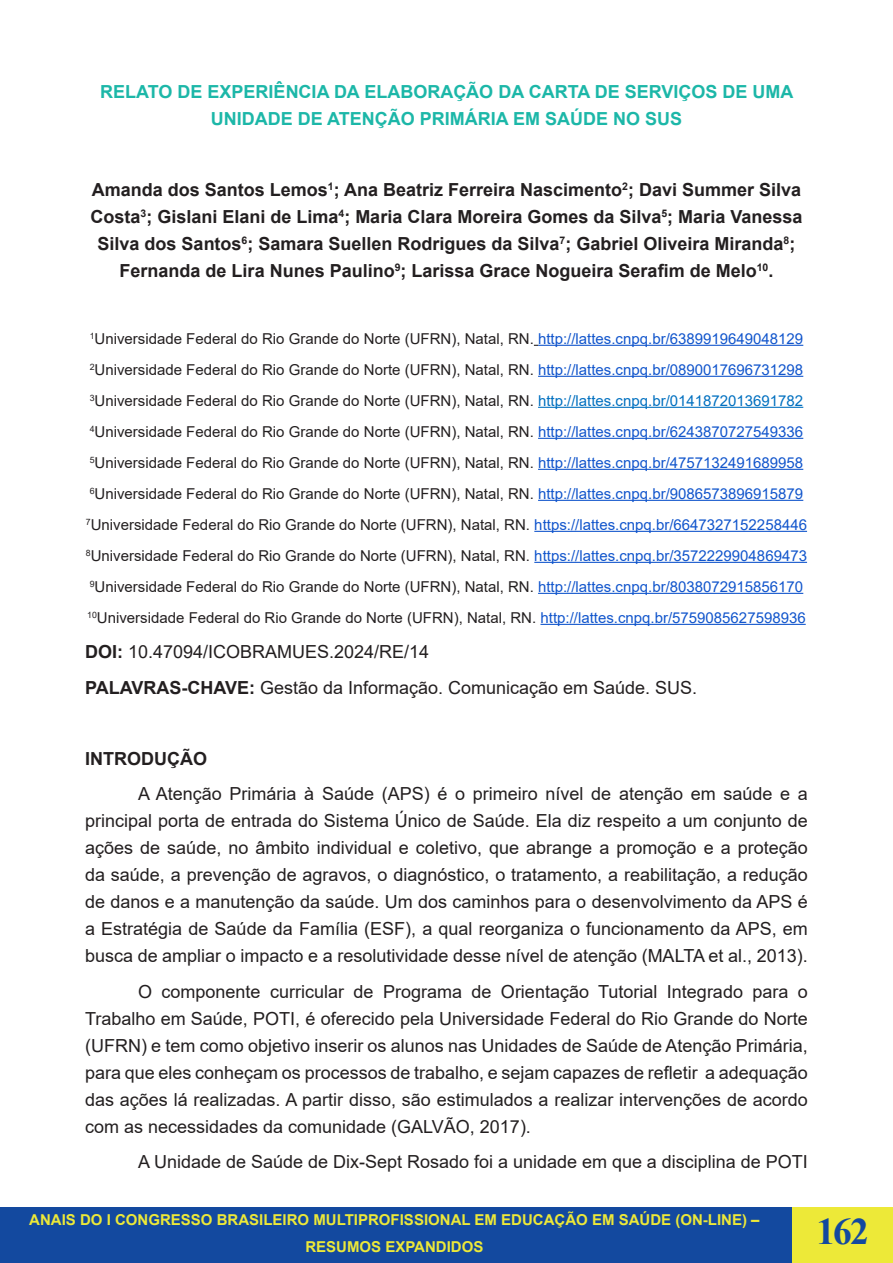
<style>
.page{position:relative;width:893px;height:1263px;background:#fff}
.page>*{position:absolute;margin:0;border:0;box-sizing:border-box;transform-origin:0 0}
.t1{font:700 37.5px "Times New Roman";color:#13499f}
.t2{font:18px/27px "Arial";color:#231f20;text-align:justify}
.t3{font:700 18px/27px "Arial";color:#231f20;text-align:center}
.t4{font:700 18px/27px "Arial";color:#1cb7a8;text-align:center}
.t5{font:15px "Arial";color:#231f20}
.t6{font:700 15px/27px "Arial";color:#ede938;text-align:center}
.s1{color:#15c}
.s2{color:#0070c0}
.s3{font-weight:700}
</style>
<div class="page">
<div style="left:0;top:1208px;width:893px;height:55px;background:#13499f"></div>
<div style="left:792px;top:1208px;width:101px;height:55px;background:#ede938"></div>
<hr style="left:538px;top:345px;width:265px;height:1px;background:#15c">
<hr style="left:538px;top:376px;width:265px;height:1px;background:#15c">
<hr style="left:538px;top:407px;width:265px;height:1px;background:#0070c0">
<hr style="left:538px;top:438px;width:265px;height:1px;background:#15c">
<hr style="left:538px;top:469px;width:265px;height:1px;background:#15c">
<hr style="left:538px;top:500px;width:265px;height:1px;background:#15c">
<hr style="left:534px;top:531px;width:273px;height:1px;background:#15c">
<hr style="left:534px;top:562px;width:273px;height:1px;background:#15c">
<hr style="left:538px;top:593px;width:265px;height:1px;background:#15c">
<hr style="left:540px;top:624px;width:266px;height:1px;background:#15c">
<p class="t4" style="left:100px;top:79px;width:695px">RELATO DE EXPERIÊNCIA DA ELABORAÇÃO DA CARTA DE SERVIÇOS DE UMA<br>UNIDADE DE ATENÇÃO PRIMÁRIA EM SAÚDE NO SUS</p>
<p class="t3" style="left:91px;top:177px;width:713px">Amanda dos Santos Lemos<sup>1</sup>; Ana Beatriz Ferreira Nascimento<sup>2</sup>; Davi Summer Silva Costa<sup>3</sup>; Gislani Elani de Lima<sup>4</sup>; Maria Clara Moreira Gomes da Silva<sup>5</sup>; Maria Vanessa Silva dos Santos<sup>6</sup>; Samara Suellen Rodrigues da Silva<sup>7</sup>; Gabriel Oliveira Miranda<sup>8</sup>; Fernanda de Lira Nunes Paulino<sup>9</sup>; Larissa Grace Nogueira Serafim de Melo<sup>10</sup>.</p>
<p class="t5" style="left:90px;top:328px;width:715px"><sup>1</sup>Universidade Federal do Rio Grande do Norte (UFRN), Natal, RN. <span class="s1">http://lattes.cnpq.br/6389919649048129</span></p>
<p class="t5" style="left:90px;top:359px;width:715px"><sup>2</sup>Universidade Federal do Rio Grande do Norte (UFRN), Natal, RN. <span class="s1">http://lattes.cnpq.br/0890017696731298</span></p>
<p class="t5" style="left:90px;top:390px;width:715px"><sup>3</sup>Universidade Federal do Rio Grande do Norte (UFRN), Natal, RN. <span class="s2">http://lattes.cnpq.br/0141872013691782</span></p>
<p class="t5" style="left:90px;top:421px;width:715px"><sup>4</sup>Universidade Federal do Rio Grande do Norte (UFRN), Natal, RN. <span class="s1">http://lattes.cnpq.br/6243870727549336</span></p>
<p class="t5" style="left:90px;top:452px;width:715px"><sup>5</sup>Universidade Federal do Rio Grande do Norte (UFRN), Natal, RN. <span class="s1">http://lattes.cnpq.br/4757132491689958</span></p>
<p class="t5" style="left:90px;top:483px;width:715px"><sup>6</sup>Universidade Federal do Rio Grande do Norte (UFRN), Natal, RN. <span class="s1">http://lattes.cnpq.br/9086573896915879</span></p>
<p class="t5" style="left:86px;top:514px;width:723px"><sup>7</sup>Universidade Federal do Rio Grande do Norte (UFRN), Natal, RN. <span class="s1">https://lattes.cnpq.br/6647327152258446</span></p>
<p class="t5" style="left:86px;top:545px;width:723px"><sup>8</sup>Universidade Federal do Rio Grande do Norte (UFRN), Natal, RN. <span class="s1">https://lattes.cnpq.br/3572229904869473</span></p>
<p class="t5" style="left:90px;top:576px;width:715px"><sup>9</sup>Universidade Federal do Rio Grande do Norte (UFRN), Natal, RN. <span class="s1">http://lattes.cnpq.br/8038072915856170</span></p>
<p class="t5" style="left:87px;top:607px;width:720px"><sup>10</sup>Universidade Federal do Rio Grande do Norte (UFRN), Natal, RN. <span class="s1">http://lattes.cnpq.br/5759085627598936</span></p>
<p class="t2" style="left:85px;top:638px;width:346px"><span class="s3">DOI:</span> 10.47094/ICOBRAMUES.2024/RE/14</p>
<p class="t2" style="left:85px;top:674px;width:614px"><span class="s3">PALAVRAS-CHAVE:</span> Gestão da Informação. Comunicação em Saúde. SUS.</p>
<p class="t3" style="left:85px;top:745px;width:123px">INTRODUÇÃO</p>
<p class="t2" style="left:85px;top:780px;width:724px;text-indent:53px">A Atenção Primária à Saúde (APS) é o primeiro nível de atenção em saúde e a principal porta de entrada do Sistema Único de Saúde. Ela diz respeito a um conjunto de ações de saúde, no âmbito individual e coletivo, que abrange a promoção e a proteção da saúde, a prevenção de agravos, o diagnóstico, o tratamento, a reabilitação, a redução de danos e a manutenção da saúde. Um dos caminhos para o desenvolvimento da APS é a Estratégia de Saúde da Família (ESF), a qual reorganiza o funcionamento da APS, em busca de ampliar o impacto e a resolutividade desse nível de atenção (MALTA et al., 2013).</p>
<p class="t2" style="left:85px;top:978px;width:724px;text-indent:53px">O componente curricular de Programa de Orientação Tutorial Integrado para o Trabalho em Saúde, POTI, é oferecido pela Universidade Federal do Rio Grande do Norte (UFRN) e tem como objetivo inserir os alunos nas Unidades de Saúde de Atenção Primária, para que eles conheçam os processos de trabalho, e sejam capazes de refletir a adequação das ações lá realizadas. A partir disso, são estimulados a realizar intervenções de acordo com as necessidades da comunidade (GALVÃO, 2017).</p>
<p class="t2" style="left:138px;top:1148px;width:671px">A Unidade de Saúde de Dix-Sept Rosado foi a unidade em que a disciplina de POTI</p>
<p class="t6" style="left:29px;top:1206px;width:732px">ANAIS DO I CONGRESSO BRASILEIRO MULTIPROFISSIONAL EM EDUCAÇÃO EM SAÚDE (ON-LINE) –<br>RESUMOS EXPANDIDOS</p>
<h1 class="t1" style="left:816px;top:1204px;width:54px">162</h1>
</div>
